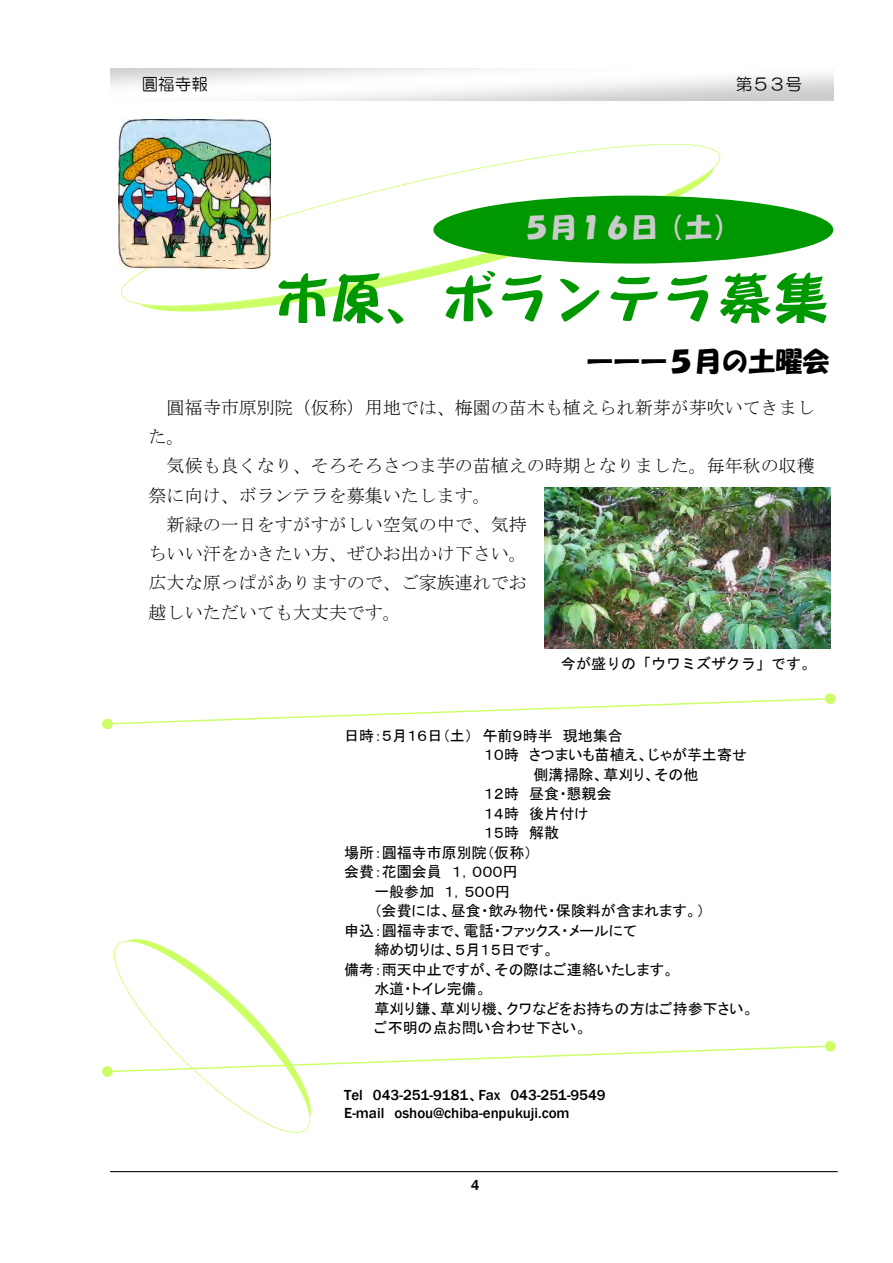
<style>
.page{position:relative;width:893px;height:1263px;background:#fff}
.page>*{position:absolute;margin:0;border:0;box-sizing:border-box;transform-origin:0 0}
.t1{font:55.5px "DF Fuun W12 WIN RKSJ H";color:#009800}
.t2{font:27px "HG Soei Kakupoptai";color:#000}
.t3{font:27px "HG Soei Kakupoptai";color:#cbcbcb}
.t4{font:18px/29.2px "MS Mincho";color:#040404}
.t5{font:16.5px "HG Maru Gothic MPRO";letter-spacing:.005em;color:#000}
.t6{font:15px "MS P Gothic";letter-spacing:.01em;color:#000}
.t7{font:500 15px/18px "Franklin Gothic";letter-spacing:-.005em;color:#000}
.t8{font:15px "MS Gothic";letter-spacing:.01em;color:#040404}
.s1{font-family:"MS P Gothic";font-weight:400}
</style>
<div class="page">
<hr style="left:110px;top:1171px;width:727px;height:1px;background:#000">
<svg style="left:118px;top:138px;width:608px;height:174px"></svg>
<svg style="left:121px;top:144px;width:599px;height:162px"></svg>
<div style="left:433px;top:196px;width:400px;height:68px;background:#009800;border-radius:50%"></div>
<svg style="left:113px;top:939px;width:713px;height:194px"></svg>
<div style="left:825px;top:1041px;width:11px;height:11px;background:#cbff65;border-radius:50%"></div>
<div style="left:102px;top:1066px;width:11px;height:11px;background:#cbff65;border-radius:50%"></div>
<img style="left:119px;top:119px;width:152px;height:149px">
<img style="left:544px;top:487px;width:286px;height:161px">
<svg style="left:113px;top:698px;width:713px;height:27px"></svg>
<div style="left:825px;top:693px;width:11px;height:11px;background:#cbff65;border-radius:50%"></div>
<div style="left:102px;top:718px;width:11px;height:11px;background:#cbff65;border-radius:50%"></div>
<p class="t5" style="left:142px;top:76px;width:68px">圓福寺報</p>
<p class="t5" style="left:736px;top:76px;width:68px">第５３号</p>
<h2 class="t3" style="left:523px;top:213px;width:217px">５月１６日（土）</h2>
<h1 class="t1" style="left:275px;top:270px;width:555px">市原、ボランテラ募集</h1>
<h2 class="t2" style="left:586px;top:348px;width:245px">———５月の土曜会</h2>
<p class="t4" style="left:149px;top:393px;width:667px;text-indent:18px">圓福寺市原別院（仮称）用地では、梅園の苗木も植えられ新芽が芽吹いてきました。</p>
<p class="t4" style="left:167px;top:451px;width:649px">気候も良くなり、そろそろさつま芋の苗植えの時期となりました。毎年秋の収穫</p>
<p class="t4" style="left:149px;top:480px;width:344px">祭に向け、ボランテラを募集いたします。</p>
<p class="t4" style="left:167px;top:510px;width:362px">新緑の一日をすがすがしい空気の中で、気持</p>
<p class="t4" style="left:149px;top:539px;width:380px">ちいい汗をかきたい方、ぜひお出かけ下さい。</p>
<p class="t4" style="left:149px;top:568px;width:380px">広大な原っぱがありますので、ご家族連れでお</p>
<p class="t4" style="left:149px;top:597px;width:254px">越しいただいても大丈夫です。</p>
<p class="t8" style="left:561px;top:656px;width:257px">今が盛りの「ウワミズザクラ」です。</p>
<p class="t6" style="left:344px;top:728px;width:280px">日時：５月１６日（土） 午前９時半 現地集合</p>
<p class="t6" style="left:484px;top:747px;width:265px">１０時 さつまいも苗植え、じゃが芋土寄せ</p>
<p class="t6" style="left:533px;top:767px;width:167px">側溝掃除、草刈り、その他</p>
<p class="t6" style="left:484px;top:786px;width:129px">１２時 昼食・懇親会</p>
<p class="t6" style="left:484px;top:806px;width:106px">１４時 後片付け</p>
<p class="t6" style="left:484px;top:825px;width:77px">１５時 解散</p>
<p class="t6" style="left:344px;top:845px;width:189px">場所：圓福寺市原別院（仮称）</p>
<p class="t6" style="left:344px;top:864px;width:175px">会費：花園会員 １，０００円</p>
<p class="t6" style="left:374px;top:884px;width:137px">一般参加 １，５００円</p>
<p class="t6" style="left:374px;top:903px;width:332px">（会費には、昼食・飲み物代・保険料が含まれます。）</p>
<p class="t6" style="left:344px;top:923px;width:294px">申込：圓福寺まで、電話・ファックス・メールにて</p>
<p class="t6" style="left:374px;top:942px;width:181px">締め切りは、５月１５日です。</p>
<p class="t6" style="left:344px;top:962px;width:332px">備考：雨天中止ですが、その際はご連絡いたします。</p>
<p class="t6" style="left:374px;top:981px;width:114px">水道・トイレ完備。</p>
<p class="t6" style="left:374px;top:1001px;width:381px">草刈り鎌、草刈り機、クワなどをお持ちの方はご持参下さい。</p>
<p class="t6" style="left:374px;top:1020px;width:214px">ご不明の点お問い合わせ下さい。</p>
<p class="t7" style="left:344px;top:1086px;width:263px">Tel 043-251-9181<span class="s1">、</span>Fax 043-251-9549<br>E-mail oshou@chiba-enpukuji.com</p>
<p class="t7" style="left:471px;top:1176px;width:10px">4</p>
</div>
